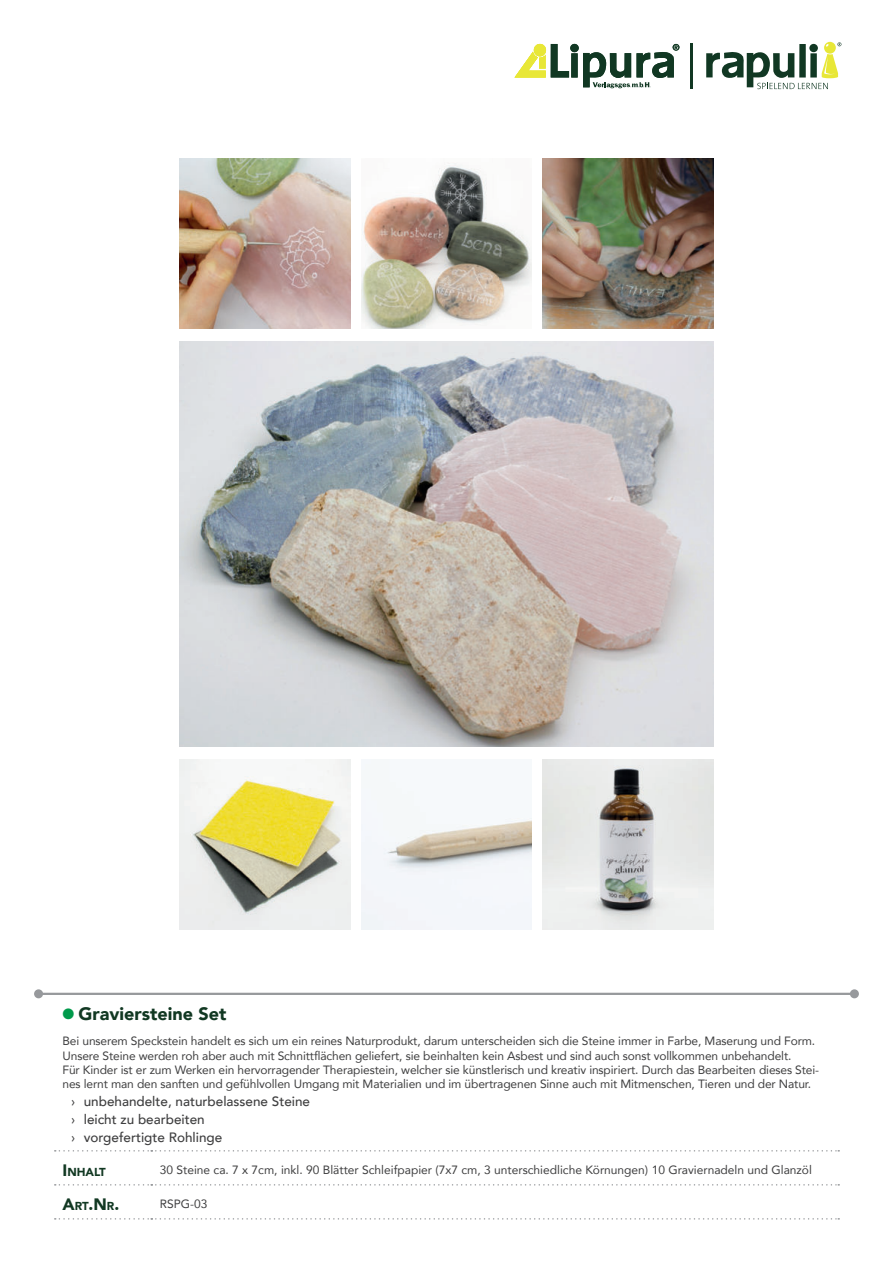
<style>
.page{position:relative;width:893px;height:1263px;background:#fff}
.page>*{position:absolute;margin:0;border:0;box-sizing:border-box;transform-origin:0 0}
.t1{font:900 18px "Avenir";color:#113822}
.t2{font:900 16.5px "Avenir";color:#113822}
.t3{font:500 13.5px/18px "Avenir";color:#3e3e3f}
.t4{font:12px/14.4px "Avenir";letter-spacing:-.01em;color:#3e3e3f}
.t5{font:900 11.55px "Avenir";color:#113822}
.s1{color:#009a4b}
.s2{font-weight:400}
.s3{font-size:16.5px}
.s4{font-size:11.55px}
</style>
<div class="page">
<div style="left:571px;top:53px;width:7px;height:25px;background:#113823"></div>
<div style="left:570px;top:44px;width:9px;height:8px;background:#113823;border-radius:50%"></div>
<svg style="left:583px;top:44px;width:96px;height:44px"></svg>
<svg style="left:706px;top:42px;width:135px;height:47px"></svg>
<hr style="left:690px;top:43px;width:3px;height:45px;background:#113823">
<svg style="left:515px;top:44px;width:54px;height:34px"></svg>
<svg style="left:55px;top:1184px;width:784px;height:1px"></svg>
<svg style="left:55px;top:1150px;width:784px;height:1px"></svg>
<svg style="left:55px;top:1218px;width:784px;height:1px"></svg>
<img style="left:180px;top:342px;width:533px;height:404px">
<img style="left:180px;top:158px;width:170px;height:170px">
<img style="left:361px;top:163px;width:170px;height:165px">
<img style="left:543px;top:158px;width:170px;height:170px">
<img style="left:361px;top:818px;width:170px;height:112px">
<img style="left:543px;top:760px;width:170px;height:170px">
<img style="left:180px;top:760px;width:170px;height:170px">
<hr style="left:39px;top:993px;width:815px;height:2px;background:#97999c">
<div style="left:34px;top:989px;width:9px;height:9px;background:#97999c;border-radius:50%"></div>
<div style="left:850px;top:989px;width:9px;height:9px;background:#97999c;border-radius:50%"></div>
<h1 class="t1" style="left:63px;top:1003px;width:166px"><span class="s1">●</span> Graviersteine Set</h1>
<p class="t4" style="left:63px;top:1035px;width:758px">Bei unserem Speckstein handelt es sich um ein reines Naturprodukt, darum unterscheiden sich die Steine immer in Farbe, Maserung und Form.<br>Unsere Steine werden roh aber auch mit Schnittflächen geliefert, sie beinhalten kein Asbest und sind auch sonst vollkommen unbehandelt.<br>Für Kinder ist er zum Werken ein hervorragender Therapiestein, welcher sie künstlerisch und kreativ inspiriert. Durch das Bearbeiten dieses Stei&shy;nes lernt man den sanften und gefühlvollen Umgang mit Materialien und im übertragenen Sinne auch mit Mitmenschen, Tieren und der Natur.</p>
<p class="t3" style="left:71px;top:1094px;width:241px"><span class="s2">›</span> unbehandelte, naturbelassene Steine <span class="s2">›</span> leicht zu bearbeiten<br><span class="s2">›</span> vorgefertigte Rohlinge</p>
<p class="t5" style="left:63px;top:1165px;width:45px"><span class="s3">I</span>NHALT</p>
<p class="t4" style="left:160px;top:1163px;width:654px">30 Steine ca. 7 x 7cm, inkl. 90 Blätter Schleifpapier (7x7 cm, 3 unterschiedliche Körnungen) 10 Graviernadeln und Glanzöl</p>
<h2 class="t2" style="left:63px;top:1195px;width:58px">A<span class="s4">RT</span>.N<span class="s4">R</span>.</h2>
<p class="t4" style="left:160px;top:1197px;width:49px">RSPG-03</p>
</div>
